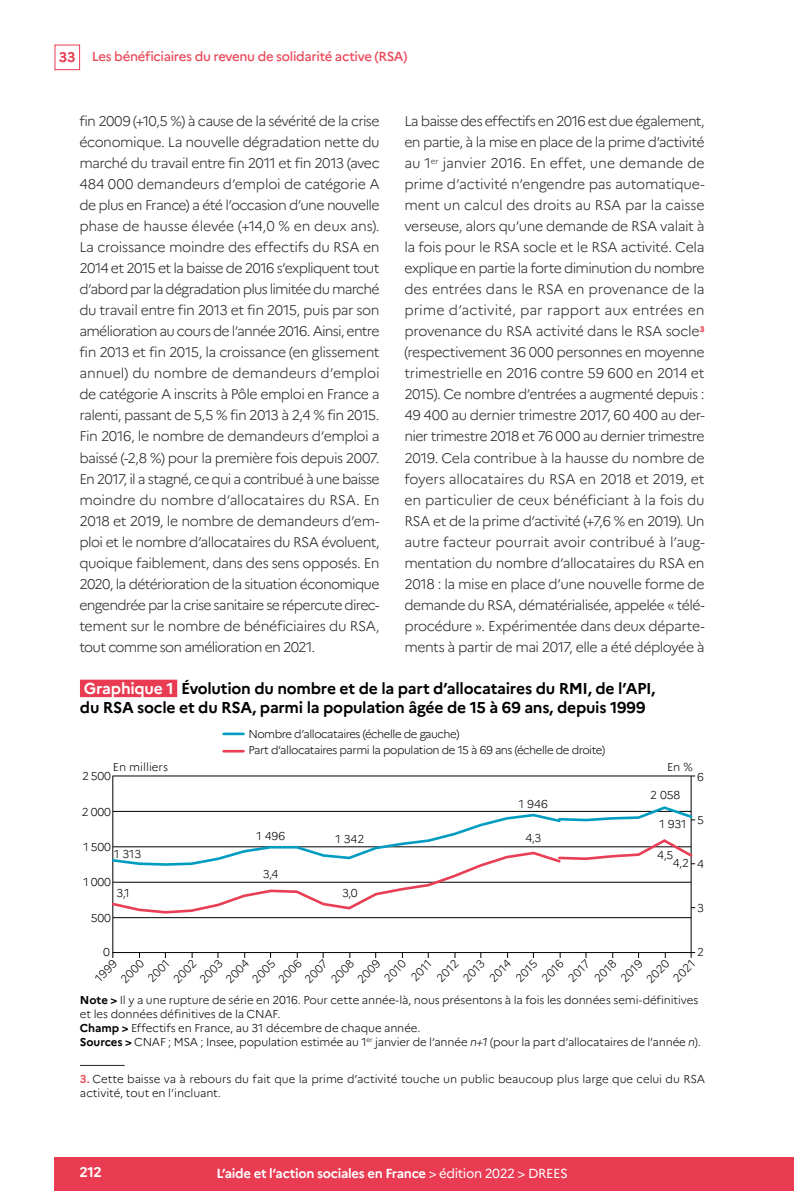
<style>
.page{position:relative;width:794px;height:1191px;background:#fff}
.page>*{position:absolute;margin:0;border:0;box-sizing:border-box;transform-origin:0 0}
.t1{font:700 15.75px/19.2px "Marianne";letter-spacing:-.015em;color:#000}
.t2{font:300 14px/21px "Marianne";letter-spacing:-.04em;color:#252523;text-align:justify}
.t3{font:700 14px "Marianne";color:#fff}
.t4{font:700 13.12px "Marianne";letter-spacing:-.025em;color:#fff}
.t5{font:500 13.12px "Marianne";letter-spacing:-.025em;color:#ea4858}
.t6{font:300 11.38px/14px "Marianne";letter-spacing:-.01em;color:#000}
.t7{font:300 11.38px/16.8px "Marianne";letter-spacing:-.04em;color:#000}
.s1{font-weight:700;font-size:14px;color:#e93b52}
.s2{color:#fff}
.s3{font-weight:700}
.s4{font-style:italic}
.s5{font-weight:700;color:#eb545f}
.s6{font-weight:400}
</style>
<div class="page">
<div style="left:55px;top:45px;width:25px;height:25px;border:1px solid #e93b52"></div>
<div style="left:55px;top:1157px;width:739px;height:34px;background:#e93b52"></div>
<hr style="left:80px;top:1065px;width:45px;height:1px;background:#252523">
<div style="left:80px;top:679px;width:97px;height:18px;background:#e93b52"></div>
<svg style="left:224px;top:750px;width:19px;height:2px"></svg>
<hr style="left:224px;top:732px;width:19px;height:3px;background:#009dc1">
<hr style="left:112px;top:775px;width:1px;height:178px;background:#000">
<hr style="left:113px;top:952px;width:578px;height:1px;background:#000">
<hr style="left:690px;top:776px;width:1px;height:176px;background:#000">
<hr style="left:113px;top:775px;width:578px;height:1px;background:#000">
<hr style="left:113px;top:917px;width:578px;height:1px;background:#000">
<svg style="left:690px;top:952px;width:5px;height:6px"></svg>
<svg style="left:112px;top:805px;width:583px;height:110px"></svg>
<p class="t5" style="left:59px;top:49px;width:350px"><span class="s1">33</span> Les bénéficiaires du revenu de solidarité active (RSA)</p>
<p class="t2" style="left:79px;top:111px;width:302px">fin 2009 (+10,5 %) à cause de la sévérité de la crise économique. La nouvelle dégradation nette du marché du travail entre fin 2011 et fin 2013 (avec 484 000 demandeurs d’emploi de catégorie A de plus en France) a été l’occasion d’une nouvelle phase de hausse élevée (+14,0 % en deux ans).<br>La croissance moindre des effectifs du RSA en 2014 et 2015 et la baisse de 2016 s’expliquent tout d’abord par la dégradation plus limitée du marché du travail entre fin 2013 et fin 2015, puis par son amélioration au cours de l’année 2016. Ainsi, entre fin 2013 et fin 2015, la croissance (en glissement annuel) du nombre de demandeurs d’emploi de catégorie A inscrits à Pôle emploi en France a ralenti, passant de 5,5 % fin 2013 à 2,4 % fin 2015.<br>Fin 2016, le nombre de demandeurs d’emploi a baissé (-2,8 %) pour la première fois depuis 2007.<br>En 2017, il a stagné, ce qui a contribué à une baisse moindre du nombre d’allocataires du RSA. En 2018 et 2019, le nombre de demandeurs d’em&shy;ploi et le nombre d’allocataires du RSA évoluent, quoique faiblement, dans des sens opposés. En 2020, la détérioration de la situation économique engendrée par la crise sanitaire se répercute direc&shy;tement sur le nombre de bénéficiaires du RSA, tout comme son amélioration en 2021.</p>
<p class="t2" style="left:404px;top:111px;width:302px">La baisse des effectifs en 2016 est due également, en partie, à la mise en place de la prime d’activité au 1<sup>er</sup> janvier 2016. En effet, une demande de prime d’activité n’engendre pas automatique&shy;ment un calcul des droits au RSA par la caisse verseuse, alors qu’une demande de RSA valait à la fois pour le RSA socle et le RSA activité. Cela explique en partie la forte diminution du nombre des entrées dans le RSA en provenance de la prime d’activité, par rapport aux entrées en provenance du RSA activité dans le RSA socle<sup>3 </sup>(respectivement 36 000 personnes en moyenne trimestrielle en 2016 contre 59 600 en 2014 et 2015). Ce nombre d’entrées a augmenté depuis :<br>49 400 au dernier trimestre 2017, 60 400 au der&shy;nier trimestre 2018 et 76 000 au dernier trimestre 2019. Cela contribue à la hausse du nombre de foyers allocataires du RSA en 2018 et 2019, et en particulier de ceux bénéficiant à la fois du RSA et de la prime d’activité (+7,6 % en 2019). Un autre facteur pourrait avoir contribué à l’aug&shy;mentation du nombre d’allocataires du RSA en 2018 : la mise en place d’une nouvelle forme de demande du RSA, dématérialisée, appelée « télé&shy;procédure ». Expérimentée dans deux départe&shy;ments à partir de mai 2017, elle a été déployée à</p>
<p class="t1" style="left:80px;top:678px;width:577px"><span class="s2">Graphique 1</span> Évolution du nombre et de la part d’allocataires du RMI, de l’API, du RSA socle et du RSA, parmi la population âgée de 15 à 69 ans, depuis 1999</p>
<p class="t6" style="left:113px;top:760px;width:57px">En milliers</p>
<p class="t6" style="left:82px;top:769px;width:30px">2 500</p>
<p class="t6" style="left:82px;top:804px;width:30px">2 000</p>
<p class="t6" style="left:84px;top:839px;width:29px">1 500</p>
<p class="t6" style="left:114px;top:846px;width:29px">1 313</p>
<p class="t6" style="left:83px;top:875px;width:29px">1 000</p>
<p class="t6" style="left:117px;top:886px;width:15px">3,1</p>
<p class="t6" style="left:91px;top:910px;width:22px">500</p>
<p class="t6" style="left:103px;top:945px;width:8px">0</p>
<p class="t7" style="left:248px;top:725px;width:358px">Nombre d’allocataires (échelle de gauche)<br>Part d’allocataires parmi la population de 15 à 69 ans (échelle de droite)</p>
<p class="t6" style="left:256px;top:828px;width:30px">1 496</p>
<p class="t6" style="left:335px;top:832px;width:30px">1 342</p>
<p class="t6" style="left:263px;top:867px;width:17px">3,4</p>
<p class="t6" style="left:342px;top:886px;width:17px">3,0</p>
<p class="t6" style="left:519px;top:796px;width:30px">1 946</p>
<p class="t6" style="left:525px;top:831px;width:18px">4,3</p>
<p class="t6" style="left:667px;top:760px;width:27px">En %</p>
<p class="t6" style="left:697px;top:769px;width:8px">6</p>
<p class="t6" style="left:650px;top:788px;width:32px">2 058</p>
<p class="t6" style="left:659px;top:816px;width:29px">1 931</p>
<p class="t6" style="left:673px;top:850px;width:18px;line-height:8.2px;text-indent:-16px">4,5<br>4,2</p>
<p class="t6" style="left:697px;top:813px;width:8px">5</p>
<p class="t6" style="left:697px;top:857px;width:8px">4</p>
<p class="t6" style="left:697px;top:901px;width:8px">3</p>
<p class="t6" style="left:697px;top:945px;width:8px">2</p>
<p class="t6" style="left:92px;top:974px;width:27px;rotate:-45deg">1999</p>
<p class="t6" style="left:118px;top:976px;width:29px;rotate:-45deg">2000</p>
<p class="t6" style="left:144px;top:975px;width:27px;rotate:-45deg">2001</p>
<p class="t6" style="left:170px;top:976px;width:29px;rotate:-45deg">2002</p>
<p class="t6" style="left:197px;top:976px;width:29px;rotate:-45deg">2003</p>
<p class="t6" style="left:223px;top:976px;width:29px;rotate:-45deg">2004</p>
<p class="t6" style="left:249px;top:976px;width:29px;rotate:-45deg">2005</p>
<p class="t6" style="left:275px;top:976px;width:29px;rotate:-45deg">2006</p>
<p class="t6" style="left:302px;top:975px;width:28px;rotate:-45deg">2007</p>
<p class="t6" style="left:328px;top:976px;width:29px;rotate:-45deg">2008</p>
<p class="t6" style="left:354px;top:976px;width:29px;rotate:-45deg">2009</p>
<p class="t6" style="left:381px;top:975px;width:27px;rotate:-45deg">2010</p>
<p class="t6" style="left:408px;top:973px;width:25px;rotate:-45deg">2011</p>
<p class="t6" style="left:433px;top:974px;width:27px;rotate:-45deg">2012</p>
<p class="t6" style="left:460px;top:974px;width:27px;rotate:-45deg">2013</p>
<p class="t6" style="left:486px;top:974px;width:27px;rotate:-45deg">2014</p>
<p class="t6" style="left:512px;top:974px;width:27px;rotate:-45deg">2015</p>
<p class="t6" style="left:539px;top:975px;width:27px;rotate:-45deg">2016</p>
<p class="t6" style="left:565px;top:974px;width:27px;rotate:-45deg">2017</p>
<p class="t6" style="left:591px;top:974px;width:27px;rotate:-45deg">2018</p>
<p class="t6" style="left:617px;top:975px;width:27px;rotate:-45deg">2019</p>
<p class="t6" style="left:643px;top:976px;width:29px;rotate:-45deg">2020</p>
<p class="t6" style="left:670px;top:975px;width:27px;rotate:-45deg">2021</p>
<p class="t6" style="left:80px;top:993px;width:622px"><span class="s3">Note &gt;</span> Il y a une rupture de série en 2016. Pour cette année-là, nous présentons à la fois les données semi-définitives et les données définitives de la CNAF.<br><span class="s3">Champ &gt;</span> Effectifs en France, au 31 décembre de chaque année.<br><span class="s3">Sources &gt;</span> CNAF ; MSA ; Insee, population estimée au 1<sup>er</sup> janvier de l’année <span class="s4">n+1</span> (pour la part d’allocataires de l’année <span class="s4">n</span>).</p>
<p class="t6" style="left:80px;top:1072px;width:627px"><span class="s5">3.</span> Cette baisse va à rebours du fait que la prime d’activité touche un public beaucoup plus large que celui du RSA activité, tout en l’incluant.</p>
<p class="t3" style="left:79px;top:1163px;width:24px">212</p>
<p class="t4" style="left:216px;top:1165px;width:353px">L’aide et l’action sociales en France <span class="s6">&gt; édition 2022 &gt; DREES</span></p>
</div>
